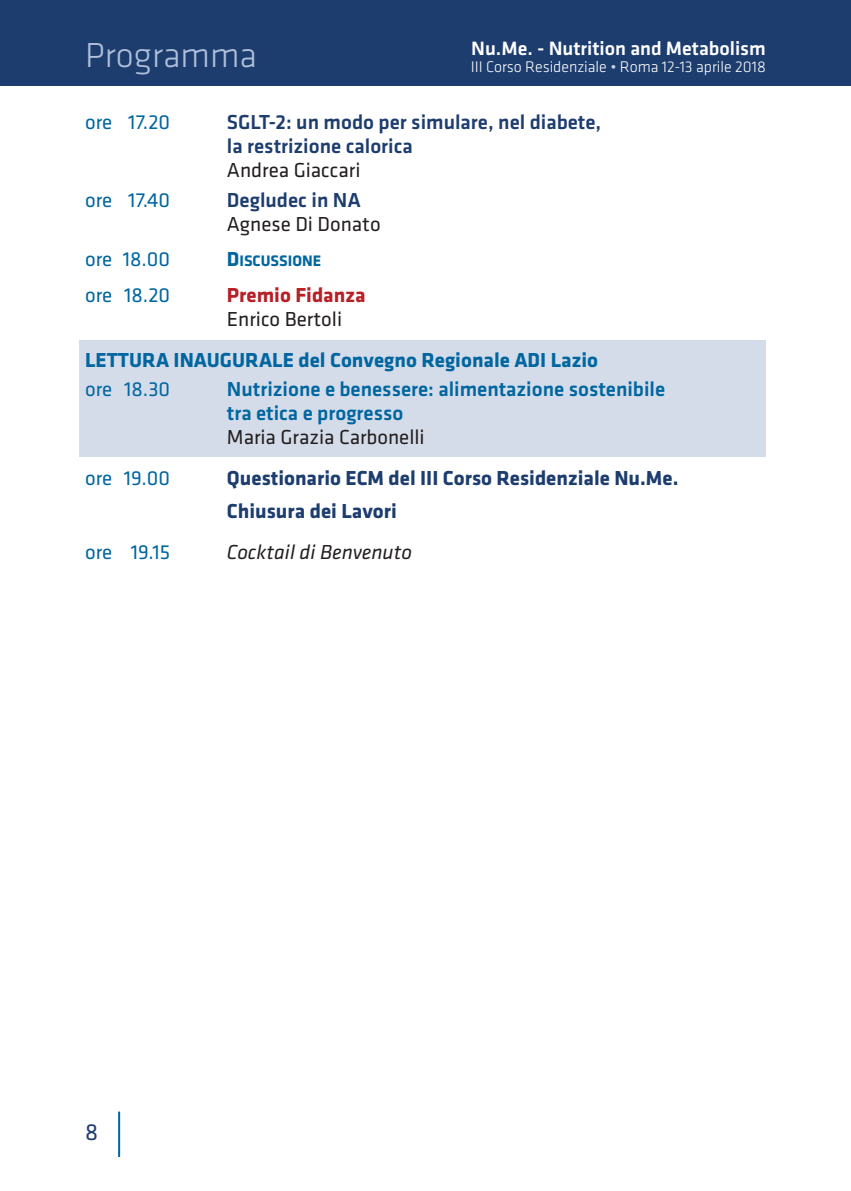
<style>
.page{position:relative;width:851px;height:1191px;background:#fff}
.page>*{position:absolute;margin:0;border:0;box-sizing:border-box;transform-origin:0 0}
.t1{font:300 36px "Klavika";color:#b0bfda}
.t2{font:24px "Klavika";color:#1d3d6f}
.t3{font:500 21px/24px "Klavika";color:#1d3d6f}
.t4{font:500 21px/24px "Klavika";color:#0066a0}
.t5{font:21px "Klavika";color:#231f20}
.t6{font:700 21px/32.6px "Klavika";color:#1d3d6f}
.t7{font:21px "Klavika";color:#0066a0}
.t8{font:700 21px "Klavika";color:#0066a0}
.t9{font:italic 21px "Klavika";color:#231f20}
.t10{font:700 21px "Klavika";color:#b72026}
.t11{font:500 20px "Klavika";color:#fff}
.t12{font:300 16px "Klavika";letter-spacing:-.005em;color:#fff}
.t13{font:700 15.8px "Klavika";color:#0066a0}
.s1{color:#c8d2e4}
.s2{font-size:21px}
</style>
<div class="page">
<div style="left:79px;top:340px;width:686px;height:116px;background:#d5dce9"></div>
<hr style="left:118px;top:1111px;width:2px;height:46px;background:#0066a0">
<div style="left:0;top:0;width:850px;height:85px;background:#1d3d6f"></div>
<h1 class="t1" style="left:85px;top:41px;width:173px">Programma</h1>
<p class="t11" style="left:471px;top:40px;width:296px">Nu.Me. - Nutrition and Metabolism</p>
<p class="t12" style="left:471px;top:60px;width:296px">III Corso Residenziale <span class="s1">•</span> Roma 12-13 aprile 2018</p>
<p class="t7" style="left:85px;top:114px;width:87px">ore 17.20</p>
<p class="t3" style="left:227px;top:112px;width:376px">SGLT-2: un modo per simulare, nel diabete, la restrizione calorica</p>
<p class="t5" style="left:227px;top:162px;width:135px">Andrea Giaccari</p>
<p class="t7" style="left:85px;top:192px;width:87px">ore 17.40</p>
<p class="t3" style="left:227px;top:190px;width:136px">Degludec in NA</p>
<p class="t5" style="left:227px;top:216px;width:155px">Agnese Di Donato</p>
<p class="t7" style="left:85px;top:251px;width:87px">ore 18.00</p>
<p class="t13" style="left:227px;top:255px;width:96px"><span class="s2">D</span>ISCUSSIONE</p>
<p class="t7" style="left:85px;top:287px;width:87px">ore 18.20</p>
<p class="t10" style="left:227px;top:287px;width:140px">Premio Fidanza</p>
<p class="t5" style="left:227px;top:311px;width:117px">Enrico Bertoli</p>
<p class="t8" style="left:85px;top:352px;width:514px">LETTURA INAUGURALE del Convegno Regionale ADI Lazio</p>
<p class="t7" style="left:85px;top:381px;width:87px">ore 18.30</p>
<p class="t4" style="left:227px;top:379px;width:439px">Nutrizione e benessere: alimentazione sostenibile tra etica e progresso</p>
<p class="t5" style="left:227px;top:429px;width:199px">Maria Grazia Carbonelli</p>
<p class="t7" style="left:85px;top:470px;width:87px">ore 19.00</p>
<p class="t6" style="left:227px;top:464px;width:453px">Questionario ECM del III Corso Residenziale Nu.Me.<br>Chiusura dei Lavori</p>
<p class="t7" style="left:85px;top:544px;width:87px">ore 19.15</p>
<p class="t9" style="left:227px;top:544px;width:186px">Cocktail di Benvenuto</p>
<p class="t2" style="left:85px;top:1123px;width:15px">8</p>
</div>
